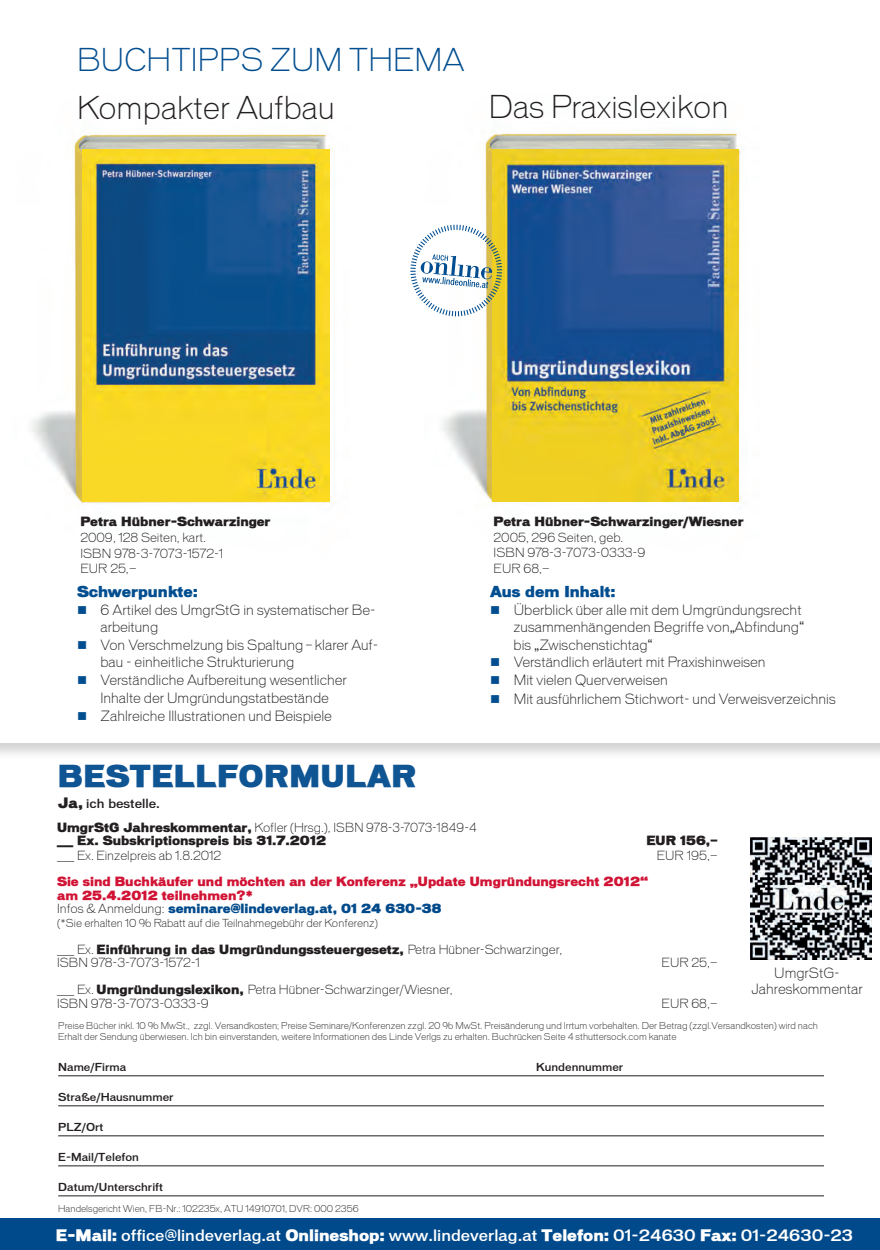
<style>
.page{position:relative;width:880px;height:1250px;background:#fff}
.page>*{position:absolute;margin:0;border:0;box-sizing:border-box;transform-origin:0 0}
.t1{font:300 30px "Vonnes";color:#231f20}
.t2{font:300 30px "Vonnes";color:#004d8f}
.t3{font:900 28.5px "Vonnes";letter-spacing:.02em;color:#0f5594}
.Zeitleiste_Datum{font:500 15px "Vonnes";color:#fff}
.t4{font:900 14.25px "Vonnes";color:#004d8f}
.t5{font:300 13.5px "Vonnes";color:#231f20}
.t6{font:300 12px "Vonnes";color:#231f20}
.t7{font:900 12px "Vonnes";color:#231f20}
.t8{font:900 12px "Vonnes";color:#d11435}
.t9{font:900 12px "Vonnes";color:#004a8b}
.t10{font:500 12px "Vonnes";color:#231f20}
.t11{font:500 10.5px "Vonnes";color:#231f20}
.t12{font:300 10.5px "Vonnes";color:#231f20}
.Zeitleiste_Datum-2{font:300 9px "Vonnes";color:#231f20}
.s1{color:#004d8f}
.s2{font-weight:900;font-size:13.5px}
.s3{font-weight:900}
.s4{font-weight:300;color:#231f20}
.s5{font-weight:300}
</style>
<div class="page">
<div style="left:0;top:706px;width:879px;height:54px;background:#231f20;opacity:.2"></div>
<div style="left:0;top:707px;width:879px;height:35px;background:#fff"></div>
<hr style="left:58px;top:1075px;width:765px;height:1px;background:#231f20">
<hr style="left:58px;top:1105px;width:765px;height:1px;background:#231f20">
<hr style="left:58px;top:1135px;width:765px;height:1px;background:#231f20">
<hr style="left:58px;top:1165px;width:765px;height:1px;background:#231f20">
<hr style="left:58px;top:1195px;width:765px;height:1px;background:#231f20">
<img style="left:442px;top:131px;width:300px;height:372px">
<img style="left:492px;top:150px;width:246px;height:351px">
<img style="left:31px;top:132px;width:300px;height:372px">
<img style="left:82px;top:150px;width:248px;height:351px">
<svg style="left:410px;top:225px;width:92px;height:91px"></svg>
<img style="left:750px;top:837px;width:121px;height:122px">
<div style="left:0;top:1217px;width:879px;height:32px;background:#004a8b"></div>
<p class="t2" style="left:77px;top:42px;width:389px">BUCHTIPPS ZUM THEMA</p>
<p class="t1" style="left:77px;top:91px;width:259px">Kompakter Aufbau</p>
<p class="t1" style="left:488px;top:90px;width:241px">Das Praxislexikon</p>
<p class="t7" style="left:80px;top:514px;width:192px">Petra Hübner-Schwarzinger</p>
<p class="t6" style="left:80px;top:530px;width:127px">2009, 128 Seiten, kart.</p>
<p class="t6" style="left:80px;top:546px;width:144px">ISBN 978-3-7073-1572-1</p>
<p class="t6" style="left:80px;top:561px;width:58px">EUR 25,—</p>
<p class="t4" style="left:77px;top:583px;width:122px">Schwerpunkte:</p>
<p class="t5" style="left:77px;top:602px;width:300px"><span class="s1">■</span> 6 Artikel des UmgrStG in systematischer Be-</p>
<p class="t5" style="left:100px;top:619px;width:59px">arbeitung</p>
<p class="t5" style="left:77px;top:637px;width:303px"><span class="s1">■</span> Von Verschmelzung bis Spaltung – klarer Auf-</p>
<p class="t5" style="left:100px;top:654px;width:195px">bau - einheitliche Strukturierung</p>
<p class="t5" style="left:77px;top:672px;width:271px"><span class="s1">■</span> Verständliche Aufbereitung wesentlicher</p>
<p class="t5" style="left:100px;top:689px;width:230px">Inhalte der Umgründungstatbestände</p>
<p class="t5" style="left:77px;top:708px;width:256px"><span class="s1">■</span> Zahlreiche Illustrationen und Beispiele</p>
<p class="t3" style="left:58px;top:759px;width:359px">BESTELLFORMULAR</p>
<p class="t7" style="left:493px;top:514px;width:251px">Petra Hübner-Schwarzinger/Wiesner</p>
<p class="t6" style="left:493px;top:530px;width:131px">2005, 296 Seiten, geb.</p>
<p class="t6" style="left:493px;top:546px;width:153px">ISBN 978-3-7073-0333-9</p>
<p class="t6" style="left:493px;top:561px;width:58px">EUR 68,—</p>
<p class="t4" style="left:490px;top:583px;width:127px">Aus dem Inhalt:</p>
<p class="t5" style="left:490px;top:602px;width:313px"><span class="s1">■</span> Überblick über alle mit dem Umgründungsrecht</p>
<p class="t5" style="left:513px;top:619px;width:292px">zusammenhängenden Begriffe von„Abfindung“</p>
<p class="t5" style="left:513px;top:637px;width:141px">bis „Zwischenstichtag“</p>
<p class="t5" style="left:490px;top:654px;width:277px"><span class="s1">■</span> Verständlich erläutert mit Praxishinweisen</p>
<p class="t5" style="left:490px;top:672px;width:179px"><span class="s1">■</span> Mit vielen Querverweisen</p>
<p class="t5" style="left:490px;top:690px;width:347px"><span class="s1">■</span> Mit ausführlichem Stichwort- und Verweisverzeichnis</p>
<p class="t10" style="left:58px;top:796px;width:103px"><span class="s2">Ja,</span> ich bestelle.</p>
<p class="t6" style="left:57px;top:820px;width:421px"><span class="s3">UmgrStG Jahreskommentar,</span> Kofler (Hrsg.), ISBN 978-3-7073-1849-4</p>
<p class="t7" style="left:57px;top:833px;width:271px">___ Ex. Subskriptionspreis bis 31.7.2012</p>
<p class="t7" style="left:646px;top:833px;width:73px">EUR 156,—</p>
<p class="t6" style="left:57px;top:849px;width:166px">___ Ex. Einzelpreis ab 1.8.2012</p>
<p class="t6" style="left:656px;top:849px;width:63px">EUR 195,—</p>
<p class="t8" style="left:57px;top:874px;width:592px">Sie sind Buchkäufer und möchten an der Konferenz „Update Umgründungsrecht 2012“</p>
<p class="t8" style="left:57px;top:887px;width:197px">am 25.4.2012 teilnehmen?*</p>
<p class="t9" style="left:57px;top:901px;width:386px"><span class="s4">Infos &amp; Anmeldung:</span> seminare@lindeverlag.at, 01 24 630-38</p>
<p class="t12" style="left:57px;top:916px;width:322px">(*Sie erhalten 10 % Rabatt auf die Teilnahmegebühr der Konferenz)</p>
<p class="t7" style="left:57px;top:942px;width:506px"><span class="s5">___ Ex.</span> Einführung in das Umgründungssteuergesetz, <span class="s5">Petra Hübner-Schwarzinger,</span></p>
<p class="t6" style="left:57px;top:955px;width:144px">ISBN 978-3-7073-1572-1</p>
<p class="t6" style="left:661px;top:955px;width:58px">EUR 25,—</p>
<p class="t6" style="left:57px;top:982px;width:397px">___ Ex. <span class="s3">Umgründungslexikon,</span> Petra Hübner-Schwarzinger/Wiesner,</p>
<p class="t6" style="left:57px;top:996px;width:153px">ISBN 978-3-7073-0333-9</p>
<p class="t6" style="left:661px;top:996px;width:58px">EUR 68,—</p>
<p class="t5" style="left:774px;top:965px;width:67px">UmgrStG-</p>
<p class="t5" style="left:751px;top:981px;width:113px">Jahreskommentar</p>
<p class="Zeitleiste_Datum-2" style="left:58px;top:1020px;width:761px">Preise Bücher inkl. 10 % MwSt., zzgl. Versandkosten; Preise Seminare/Konferenzen zzgl. 20 % MwSt. Preisänderung und Irrtum vorbehalten. Der Betrag (zzgl.Versandkosten) wird nach</p>
<p class="Zeitleiste_Datum-2" style="left:58px;top:1031px;width:619px">Erhalt der Sendung überwiesen. Ich bin einverstanden, weitere Informationen des Linde Verlgs zu erhalten. Buchrücken Seite 4 sthuttersock.com kanate</p>
<p class="t11" style="left:58px;top:1061px;width:70px">Name/Firma</p>
<p class="t11" style="left:536px;top:1061px;width:88px">Kundennummer</p>
<p class="t11" style="left:58px;top:1091px;width:117px">Straße/Hausnummer</p>
<p class="t11" style="left:58px;top:1121px;width:47px">PLZ/Ort</p>
<p class="t11" style="left:58px;top:1151px;width:82px">E-Mail/Telefon</p>
<p class="t11" style="left:58px;top:1181px;width:106px">Datum/Unterschrift</p>
<p class="Zeitleiste_Datum-2" style="left:58px;top:1203px;width:302px">Handelsgericht Wien, FB-Nr.: 102235x, ATU 14910701, DVR: 000 2356</p>
<p class="Zeitleiste_Datum" style="left:56px;top:1226px;width:798px"><span class="s3">E-Mail:</span> office@lindeverlag.at <span class="s3">Onlineshop:</span> www.lindeverlag.at <span class="s3">Telefon:</span> 01-24630 <span class="s3">Fax:</span> 01-24630-23</p>
</div>
